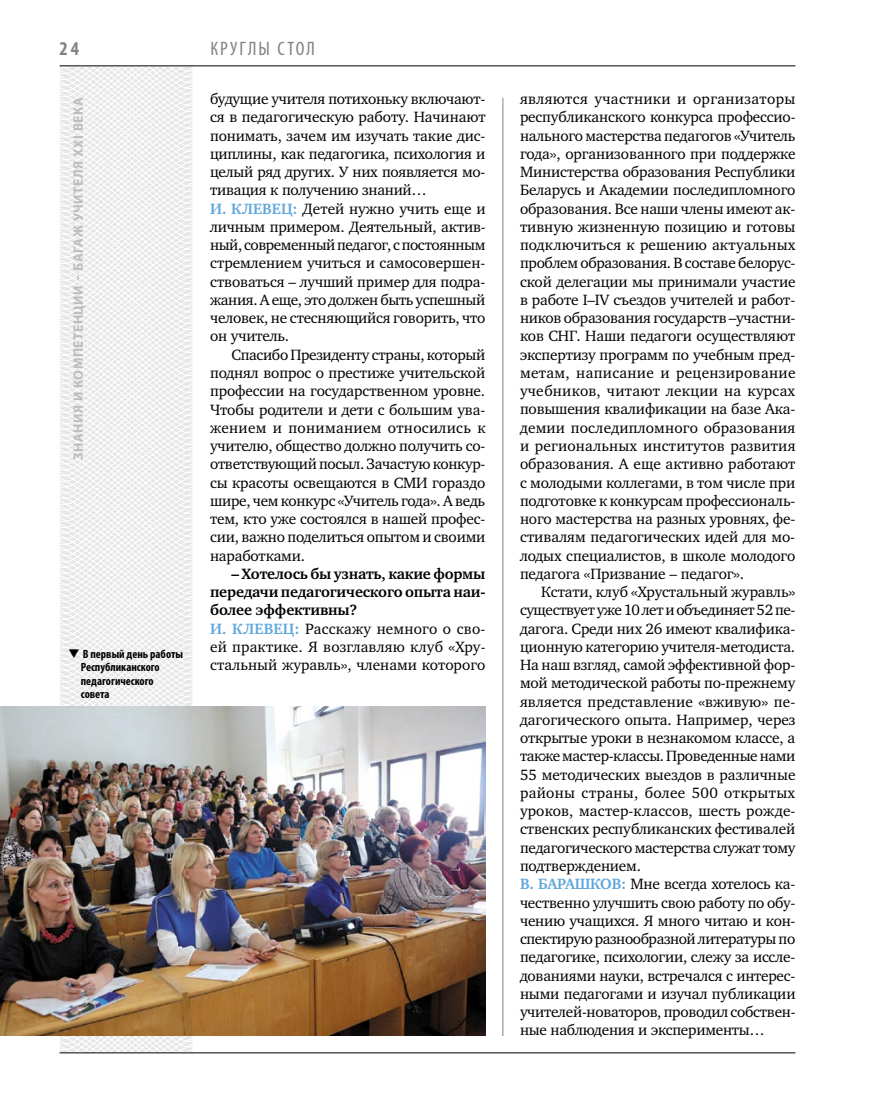
<style>
.page{position:relative;width:872px;height:1106px;background:#fff}
.page>*{position:absolute;margin:0;border:0;box-sizing:border-box;transform-origin:0 0}
.t1{font:condensed 19.5px "Myriad Pro";letter-spacing:.11em;color:#808285}
.t2{font:700 condensed 19.5px "Myriad Pro";color:#808285}
.t3{font:15.3px/18.3px "Charter C";letter-spacing:-.01em;color:#000}
.t4{font:700 13.5px "Myriad Pro";letter-spacing:.04em;color:#bcbdc0}
.t5{font:700 condensed 12px/13.5px "Myriad Pro";color:#000}
.s1{font-weight:700;color:#5ea7dc}
.s2{font-weight:700}
</style>
<div class="page">
<svg style="left:2px;top:65px;width:249px;height:989px"></svg>
<hr style="left:502px;top:98px;width:1px;height:938px;background:#808285">
<hr style="left:60px;top:1052px;width:735px;height:1px;background:#000">
<hr style="left:60px;top:65px;width:735px;height:1px;background:#000">
<img style="left:0;top:706px;width:485px;height:329px">
<svg style="left:80px;top:657px;width:12px;height:1px"></svg>
<p class="t2" style="left:60px;top:37px;width:21px">24</p>
<p class="t4" style="left:69px;top:460px;width:364px;rotate:-90deg">Знания и компетенции – багаж учителя XXI века</p>
<p class="t5" style="left:81px;top:646px;width:104px;text-indent:-13px">❑ В первый день работы<br>Республиканского педагогического совета</p>
<p class="t1" style="left:210px;top:37px;width:106px">Круглы стол</p>
<p class="t3" style="left:210px;top:90px;width:277px">будущие учителя потихоньку включают&shy;ся в педагогическую работу. Начинают понимать, зачем им изучать такие дис&shy;циплины, как педагогика, психология и целый ряд других. У них появляется мо&shy;тивация к получению знаний…<br><span class="s1">И. КЛЕВЕЦ:</span> Детей нужно учить еще и личным примером. Деятельный, актив&shy;ный, современный педагог, с постоянным стремлением учиться и самосовершен&shy;ствоваться – лучший пример для подра&shy;жания. А еще, это должен быть успешный человек, не стесняющийся говорить, что он учитель.</p>
<p class="t3" style="left:210px;top:345px;width:277px;text-align:justify;text-indent:21px">Спасибо Президенту страны, который поднял вопрос о престиже учительской профессии на государственном уровне.<br>Чтобы родители и дети с большим ува&shy;жением и пониманием относились к учителю, общество должно получить со&shy;ответствующий посыл. Зачастую конкур&shy;сы красоты освещаются в СМИ гораздо шире, чем конкурс «Учитель года». А ведь тем, кто уже состоялся в нашей профес&shy;сии, важно поделиться опытом и своими наработками.</p>
<p class="t3" style="left:210px;top:564px;width:277px;text-indent:21px"><span class="s2">– Хотелось бы узнать, какие формы передачи педагогического опыта наи&shy;более эффективны?<br></span><span class="s1">И. КЛЕВЕЦ:</span> Расскажу немного о сво&shy;ей практике. Я возглавляю клуб «Хру&shy;стальный журавль», членами которого</p>
<p class="t3" style="left:520px;top:90px;width:277px;text-align:justify">являются участники и организаторы республиканского конкурса профессио&shy;нального мастерства педагогов «Учитель года», организованного при поддержке Министерства образования Республики Беларусь и Академии последипломного образования. Все наши члены имеют ак&shy;тивную жизненную позицию и готовы подключиться к решению актуальных проблем образования. В составе белорус&shy;ской делегации мы принимали участие в работе I–IV съездов учителей и работ&shy;ников образования государств –участни&shy;ков СНГ. Наши педагоги осуществляют экспертизу программ по учебным пред&shy;метам, написание и рецензирование учебников, читают лекции на курсах повышения квалификации на базе Ака&shy;демии последипломного образования и региональных институтов развития образования. А еще активно работают с молодыми коллегами, в том числе при подготовке к конкурсам профессиональ&shy;ного мастерства на разных уровнях, фе&shy;стивалям педагогических идей для мо&shy;лодых специалистов, в школе молодого педагога «Призвание – педагог».</p>
<p class="t3" style="left:520px;top:583px;width:277px;text-indent:21px">Кстати, клуб «Хрустальный журавль» существует уже 10 лет и объединяет 52 пе&shy;дагога. Среди них 26 имеют квалифика&shy;ционную категорию учителя-методиста.<br>На наш взгляд, самой эффективной фор&shy;мой методической работы по-прежнему является представление «вживую» пе&shy;дагогического опыта. Например, через открытые уроки в незнакомом классе, а также мастер-классы. Проведенные нами 55 методических выездов в различные районы страны, более 500 открытых уроков, мастер-классов, шесть рожде&shy;ственских республиканских фестивалей педагогического мастерства служат тому подтверждением.<br><span class="s1">В. БАРАШКОВ:</span> Мне всегда хотелось ка&shy;чественно улучшить свою работу по обу&shy;чению учащихся. Я много читаю и кон&shy;спектирую разнообразной литературы по педагогике, психологии, слежу за иссле&shy;дованиями науки, встречался с интерес&shy;ными педагогами и изучал публикации учителей-новаторов, проводил собствен&shy;ные наблюдения и эксперименты…</p>
</div>
